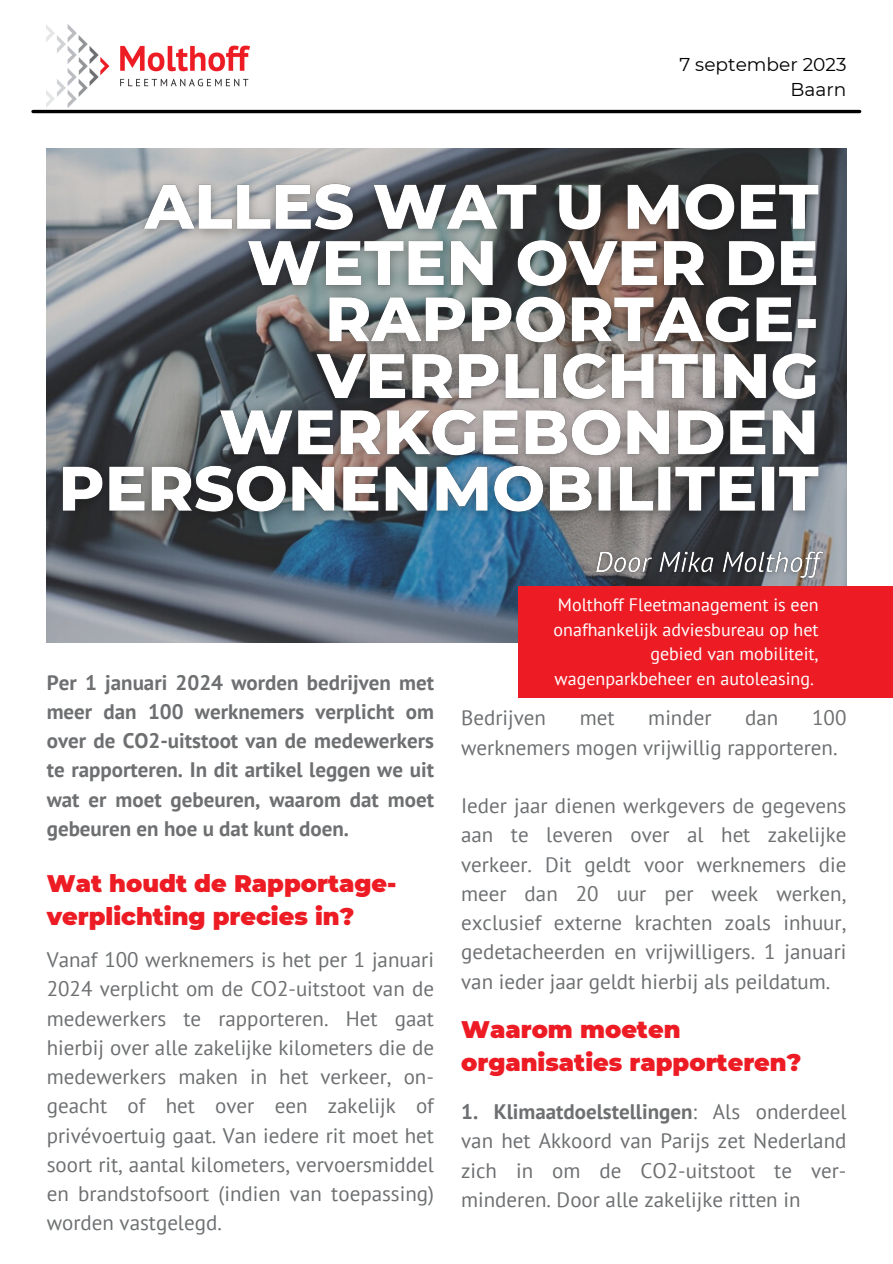
<style>
.page{position:relative;width:893px;height:1264px;background:#fff}
.page>*{position:absolute;margin:0;border:0;box-sizing:border-box;transform-origin:0 0}
.t1{font:900 24px/32.5px "Montserrat";color:#ed1c24}
.t2{font:21px/29.2px "PT Sans";color:#6d6f71;text-align:justify}
.t3{font:700 21px/29.2px "PT Sans";color:#6d6f71;text-align:justify}
.t4{font:18.6px "Montserrat";color:#000}
.t5{font:18px/24.8px "PT Sans";color:#fff;text-align:right}
.s1{font-weight:700}
</style>
<div class="page">
<img style="left:47px;top:148px;width:799px;height:494px">
<div style="left:518px;top:586px;width:374px;height:111px;background:#ed1c24"></div>
<hr style="left:33px;top:110px;width:826px;height:3px;background:#000">
<img style="left:47px;top:25px;width:202px;height:83px">
<img style="left:46px;top:169px;width:790px;height:361px">
<img style="left:588px;top:542px;width:244px;height:44px">
<p class="t4" style="left:679px;top:53px;width:168px">7 september 2023</p>
<p class="t4" style="left:790px;top:78px;width:57px">Baarn</p>
<p class="t5" style="left:553px;top:591px;width:266px">Molthoff Fleetmanagement is een onafhankelijk adviesbureau op het gebied van mobiliteit,</p>
<p class="t3" style="left:47px;top:667px;width:389px">Per 1 januari 2024 worden bedrijven met</p>
<p class="t5" style="left:554px;top:666px;width:261px">wagenparkbeheer en autoleasing.</p>
<p class="t3" style="left:47px;top:696px;width:389px">meer dan 100 werknemers verplicht om over de CO2-uitstoot van de medewerkers te rapporteren. In dit artikel leggen we uit wat er moet gebeuren, waarom dat moet gebeuren en hoe u dat kunt doen.</p>
<p class="t2" style="left:461px;top:703px;width:387px;text-indent:351px">100 werknemers mogen vrijwillig rapporteren.</p>
<p class="t2" style="left:461px;top:790px;width:387px">Ieder jaar dienen werkgevers de gegevens aan te leveren over al het zakelijke verkeer. Dit geldt voor werknemers die meer dan 20 uur per week werken, exclusief externe krachten zoals inhuur, gedetacheerden en vrijwilligers. 1 januari van ieder jaar geldt hierbij als peildatum.</p>
<p class="t1" style="left:461px;top:1013px;width:341px">Waarom moeten organisaties rapporteren?</p>
<p class="t2" style="left:461px;top:1096px;width:387px"><span class="s1">1. Klimaatdoelstellingen</span>: Als onderdeel van het Akkoord van Parijs zet Nederland zich in om de CO2-uitstoot te ver&shy;minderen. Door alle zakelijke ritten in</p>
<p class="t2" style="left:461px;top:703px;width:86px">Bedrijven</p>
<p class="t2" style="left:579px;top:703px;width:36px">met</p>
<p class="t2" style="left:648px;top:703px;width:65px">minder</p>
<p class="t2" style="left:745px;top:703px;width:35px">dan</p>
<p class="t1" style="left:47px;top:867px;width:351px">Wat houdt de Rapportage&shy;verplichting precies in?</p>
<p class="t2" style="left:47px;top:944px;width:389px">Vanaf 100 werknemers is het per 1 januari 2024 verplicht om de CO2-uitstoot van de medewerkers te rapporteren. Het gaat hierbij over alle zakelijke kilometers die de medewerkers maken in het verkeer, on&shy;geacht of het over een zakelijk of privévoertuig gaat. Van iedere rit moet het soort rit, aantal kilometers, vervoersmiddel en brandstofsoort (indien van toepassing) worden vastgelegd.</p>
</div>
